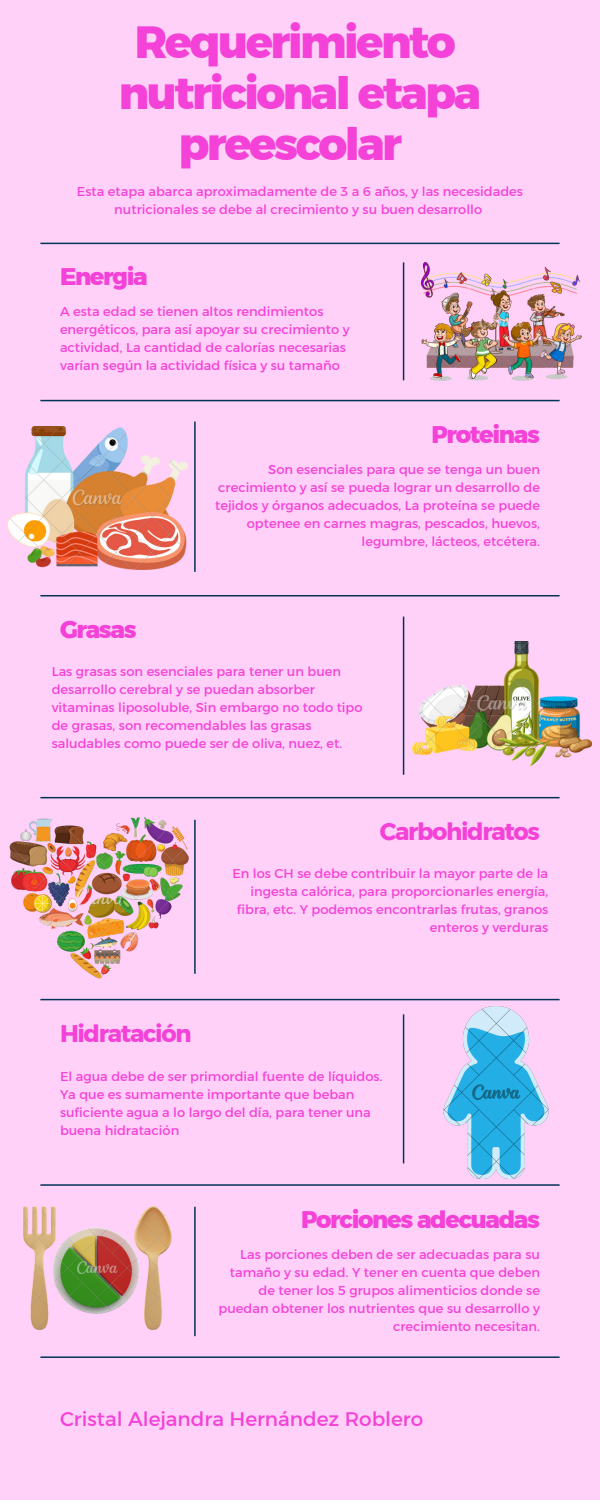
<style>
.page{position:relative;width:600px;height:1500px;background:#ffd1f8}
.page>*{position:absolute;margin:0;border:0;box-sizing:border-box;transform-origin:0 0}
.t1{font:700 45px/51px "Kief Montaser Extra";letter-spacing:-.055em;color:#f441d7;text-align:center}
.t2{font:700 24px "Kief Montaser Extra";letter-spacing:-.055em;color:#f441d7}
.t3{font:24px "Kief Montaser Bold";letter-spacing:-.055em;color:#f441d7}
.t4{font:20px "Kief Montaser Regular";color:#f441d7}
.t5{font:13px/18px "Kief Montaser Regular";color:#f441d7}
</style>
<div class="page">
<hr style="left:40px;top:243px;width:520px;height:1px;background:#003354">
<hr style="left:40px;top:595px;width:520px;height:1px;background:#003354">
<hr style="left:40px;top:797px;width:520px;height:1px;background:#003354">
<hr style="left:40px;top:999px;width:520px;height:1px;background:#003354">
<hr style="left:40px;top:1184px;width:520px;height:2px;background:#003354">
<hr style="left:403px;top:262px;width:1px;height:118px;background:#003354">
<hr style="left:403px;top:617px;width:1px;height:158px;background:#003354">
<hr style="left:403px;top:1014px;width:1px;height:149px;background:#003354">
<hr style="left:194px;top:422px;width:2px;height:150px;background:#003354">
<hr style="left:194px;top:820px;width:2px;height:154px;background:#003354">
<hr style="left:194px;top:1207px;width:2px;height:129px;background:#003354">
<hr style="left:40px;top:400px;width:520px;height:1px;background:#003354">
<hr style="left:40px;top:1356px;width:520px;height:2px;background:#003354">
<img style="left:422px;top:262px;width:159px;height:118px">
<img style="left:7px;top:426px;width:181px;height:143px">
<img style="left:412px;top:641px;width:179px;height:125px">
<img style="left:9px;top:818px;width:180px;height:160px">
<img style="left:444px;top:1006px;width:105px;height:172px">
<img style="left:24px;top:1207px;width:147px;height:123px">
<h2 class="t1" style="left:119px;top:16px;width:364px">Requerimiento nutricional etapa preescolar</h2>
<p class="t5" style="left:77px;top:182px;width:448px;text-align:center">Esta etapa abarca aproximadamente de 3 a 6 años, y las necesidades nutricionales se debe al crecimiento y su buen desarrollo</p>
<p class="t2" style="left:60px;top:262px;width:89px">Energia</p>
<h2 class="t5" style="left:60px;top:303px;width:291px">A esta edad se tienen altos rendimientos energéticos, para así apoyar su crecimiento y actividad, La cantidad de calorías necesarias varían según la actividad física y su tamaño</h2>
<p class="t2" style="left:431px;top:420px;width:110px">Proteinas</p>
<h2 class="t2" style="left:60px;top:614px;width:78px">Grasas</h2>
<p class="t5" style="left:215px;top:461px;width:326px;text-align:right">Son esenciales para que se tenga un buen crecimiento y así se pueda lograr un desarrollo de tejidos y órganos adecuados, La proteína se puede optenee en carnes magras, pescados, huevos, legumbre, lácteos, etcétera.</p>
<p class="t5" style="left:52px;top:662px;width:312px">Las grasas son esenciales para tener un buen desarrollo cerebral y se puedan absorber vitaminas liposoluble, Sin embargo no todo tipo de grasas, son recomendables las grasas saludables como puede ser de oliva, nuez, et.</p>
<h2 class="t3" style="left:380px;top:816px;width:162px">Carbohidratos</h2>
<p class="t3" style="left:60px;top:1018px;width:133px">Hidratación</p>
<p class="t5" style="left:232px;top:864px;width:317px;text-align:right">En los CH se debe contribuir la mayor parte de la ingesta calórica, para proporcionarles energía, fibra, etc. Y podemos encontrarlas frutas, granos enteros y verduras</p>
<p class="t5" style="left:60px;top:1067px;width:324px">El agua debe de ser primordial fuente de líquidos.<br>Ya que es sumamente importante que beban suficiente agua a lo largo del día, para tener una buena hidratación</p>
<p class="t2" style="left:301px;top:1205px;width:240px">Porciones adecuadas</p>
<h2 class="t5" style="left:219px;top:1245px;width:323px;text-align:right">Las porciones deben de ser adecuadas para su tamaño y su edad. Y tener en cuenta que deben de tener los 5 grupos alimenticios donde se puedan obtener los nutrientes que su desarrollo y crecimiento necesitan.</h2>
<h3 class="t4" style="left:60px;top:1406px;width:365px">Cristal Alejandra Hernández Roblero</h3>
</div>
